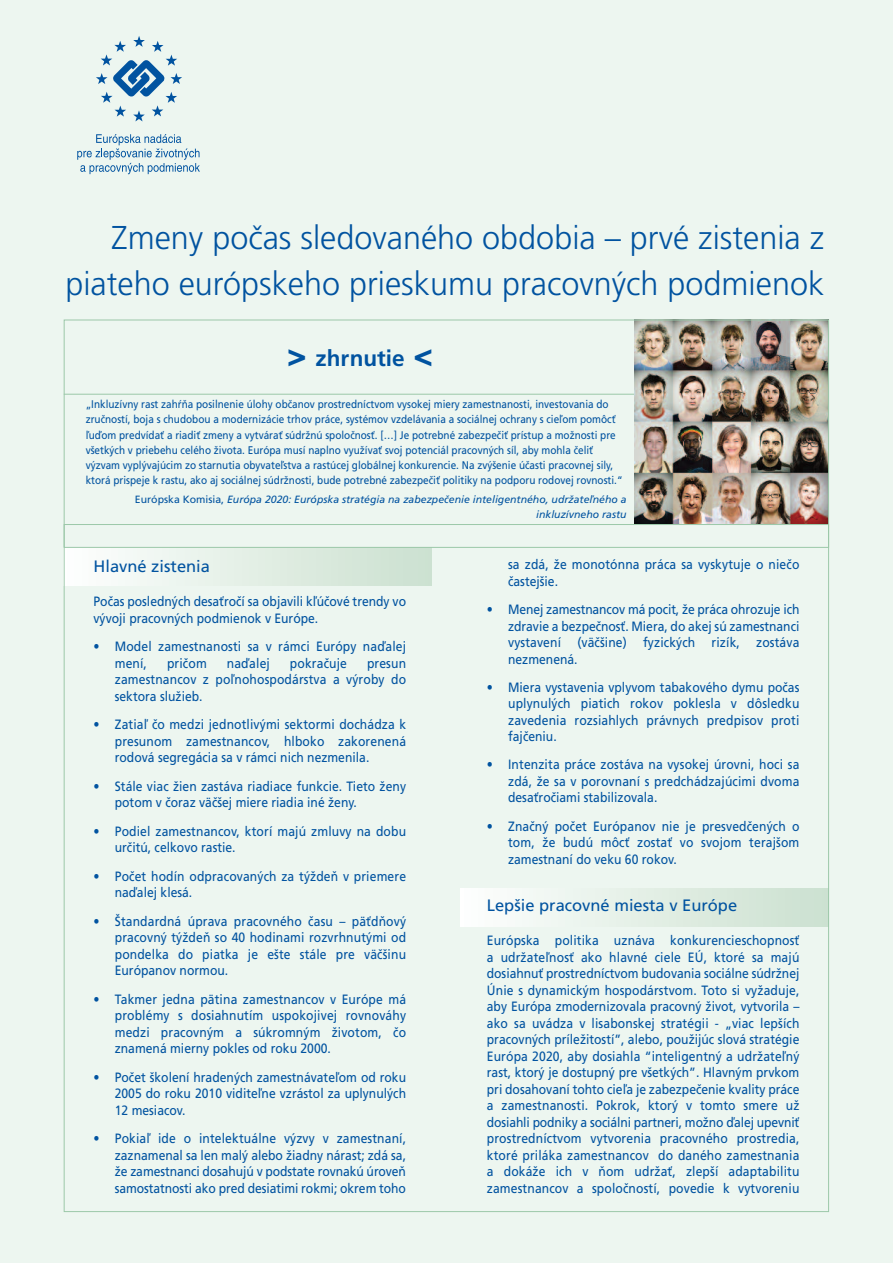
<style>
.page{position:relative;width:893px;height:1263px;background:#edf6f0}
.page>*{position:absolute;margin:0;border:0;box-sizing:border-box;transform-origin:0 0}
.t1{font:300 33px/45px "Frutiger LT Com";color:#0153a0;text-align:right}
.t2{font:700 22.5px "Frutiger";color:#0153a0}
.t3{font:16.5px "Frutiger LT Com";color:#0153a0}
.t4{font:13.5px/16.5px "Frutiger LT Com";letter-spacing:.005em;color:#0153a0;text-align:justify;scale:.9 1}
.t5{font:11.1px/15px "Frutiger LT Com";color:#0153a0;scale:.9 1}
.t6{font:italic 10.5px/15px "Frutiger LT Com";color:#0153a0;text-align:right}
.s1{font-weight:900;font-size:32.55px}
.s2{font-style:normal}
</style>
<div class="page">
<div style="left:64px;top:547px;width:368px;height:38px;background:linear-gradient(to right,#fdfefe,#cbe0cf)"></div>
<div style="left:460px;top:888px;width:368px;height:38px;background:linear-gradient(to right,#fdfefe,#cbe0cf)"></div>
<svg style="left:96px;top:36px;width:86px;height:85px"></svg>
<svg style="left:77px;top:134px;width:123px;height:40px"></svg>
<hr style="left:64px;top:394px;width:580px;height:1px;background:#9cc8a9">
<div style="left:64px;top:524px;width:765px;height:24px;border:1px solid #9cc8a9"></div>
<img style="left:634px;top:322px;width:193px;height:202px">
<h1 class="t1" style="left:65px;top:216px;width:760px">Zmeny počas sledovaného obdobia – prvé zistenia z piateho európskeho prieskumu pracovných podmienok</h1>
<h2 class="t2" style="left:287px;top:349px;width:148px"><span class="s1">&gt;</span> zhrnutie <span class="s1">&lt;</span></h2>
<p class="t5" style="left:86px;top:397px;width:598px">„Inkluzívny rast zahŕňa posilnenie úlohy občanov prostredníctvom vysokej miery zamestnanosti, investovania do zručností, boja s chudobou a modernizácie trhov práce, systémov vzdelávania a sociálnej ochrany s cieľom pomôcť ľuďom predvídať a riadiť zmeny a vytvárať súdržnú spoločnosť. […] Je potrebné zabezpečiť prístup a možnosti pre všetkých v priebehu celého života. Európa musí naplno využívať svoj potenciál pracovných síl, aby mohla čeliť výzvam vyplývajúcim zo starnutia obyvateľstva a rastúcej globálnej konkurencie. Na zvýšenie účasti pracovnej sily, ktorá prispeje k rastu, ako aj sociálnej súdržnosti, bude potrebné zabezpečiť politiky na podporu rodovej rovnosti.“</p>
<p class="t6" style="left:135px;top:492px;width:493px"><span class="s2">Európska Komisia,</span> Európa 2020: Európska stratégia na zabezpečenie inteligentného, udržateľného a inkluzívneho rastu</p>
<p class="t3" style="left:94px;top:556px;width:118px">Hlavné zistenia</p>
<p class="t4" style="left:94px;top:593px;width:349px">Počas posledných desaťročí sa objavili kľúčové trendy vo vývoji pracovných podmienok v Európe.</p>
<p class="t4" style="left:115px;top:638px;width:325px;text-indent:-21px">• Model zamestnanosti sa v rámci Európy naďalej mení,</p>
<p class="t4" style="left:167px;top:655px;width:46px">pričom</p>
<p class="t4" style="left:227px;top:655px;width:49px">naďalej</p>
<p class="t4" style="left:290px;top:655px;width:65px">pokračuje</p>
<p class="t4" style="left:115px;top:655px;width:325px;text-indent:252px">presun zamestnancov z poľnohospodárstva a výroby do sektora služieb.</p>
<p class="t4" style="left:115px;top:716px;width:325px;text-indent:-21px">• Zatiaľ čo medzi jednotlivými sektormi dochádza k presunom zamestnancov, hlboko zakorenená rodová segregácia sa v rámci nich nezmenila.</p>
<p class="t4" style="left:115px;top:778px;width:325px;text-indent:-21px">• Stále viac žien zastáva riadiace funkcie. Tieto ženy potom v čoraz väčšej miere riadia iné ženy.</p>
<p class="t4" style="left:115px;top:823px;width:325px;text-indent:-21px">• Podiel zamestnancov, ktorí majú zmluvy na dobu určitú, celkovo rastie.</p>
<p class="t4" style="left:115px;top:868px;width:325px;text-indent:-21px">• Počet hodín odpracovaných za týždeň v priemere naďalej klesá.</p>
<p class="t4" style="left:115px;top:913px;width:325px;text-indent:-21px">• Štandardná úprava pracovného času – päťdňový pracovný týždeň so 40 hodinami rozvrhnutými od pondelka do piatka je ešte stále pre väčšinu Európanov normou.</p>
<p class="t4" style="left:115px;top:991px;width:325px;text-indent:-21px">• Takmer jedna pätina zamestnancov v Európe má problémy s dosiahnutím uspokojivej rovnováhy medzi pracovným a súkromným životom, čo znamená mierny pokles od roku 2000.</p>
<p class="t4" style="left:115px;top:1069px;width:325px;text-indent:-21px">• Počet školení hradených zamestnávateľom od roku 2005 do roku 2010 viditeľne vzrástol za uplynulých 12 mesiacov.</p>
<p class="t4" style="left:115px;top:1130px;width:325px;text-indent:-21px">• Pokiaľ ide o intelektuálne výzvy v zamestnaní, zaznamenal sa len malý alebo žiadny nárast; zdá sa, že zamestnanci dosahujú v podstate rovnakú úroveň samostatnosti ako pred desiatimi rokmi; okrem toho</p>
<p class="t4" style="left:508px;top:556px;width:325px">sa zdá, že monotónna práca sa vyskytuje o niečo častejšie.</p>
<p class="t4" style="left:508px;top:601px;width:325px;text-indent:-21px">• Menej zamestnancov má pocit, že práca ohrozuje ich zdravie a bezpečnosť. Miera, do akej sú zamestnanci vystavení (väčšine) fyzických rizík, zostáva nezmenená.</p>
<p class="t4" style="left:508px;top:679px;width:325px;text-indent:-21px">• Miera vystavenia vplyvom tabakového dymu počas uplynulých piatich rokov poklesla v dôsledku zavedenia rozsiahlych právnych predpisov proti fajčeniu.</p>
<p class="t4" style="left:508px;top:756px;width:325px;text-indent:-21px">• Intenzita práce zostáva na vysokej úrovni, hoci sa zdá, že sa v porovnaní s predchádzajúcimi dvoma desaťročiami stabilizovala.</p>
<p class="t4" style="left:508px;top:818px;width:325px;text-indent:-21px">• Značný počet Európanov nie je presvedčených o tom, že budú môcť zostať vo svojom terajšom zamestnaní do veku 60 rokov.</p>
<p class="t3" style="left:487px;top:895px;width:252px">Lepšie pracovné miesta v Európe</p>
<p class="t4" style="left:487px;top:932px;width:349px">Európska politika uznáva konkurencieschopnosť a udržateľnosť ako hlavné ciele EÚ, ktoré sa majú dosiahnuť prostredníctvom budovania sociálne súdržnej Únie s dynamickým hospodárstvom. Toto si vyžaduje, aby Európa zmodernizovala pracovný život, vytvorila – ako sa uvádza v lisabonskej stratégii - „viac lepších pracovných príležitostí”, alebo, použijúc slová stratégie Európa 2020, aby dosiahla “inteligentný a udržateľný rast, ktorý je dostupný pre všetkých”. Hlavným prvkom pri dosahovaní tohto cieľa je zabezpečenie kvality práce a zamestnanosti. Pokrok, ktorý v tomto smere už dosiahli podniky a sociálni partneri, možno ďalej upevniť prostredníctvom vytvorenia pracovného prostredia, ktoré priláka zamestnancov do daného zamestnania a dokáže ich v ňom udržať, zlepší adaptabilitu zamestnancov a spoločností, povedie k vytvoreniu</p>
</div>
